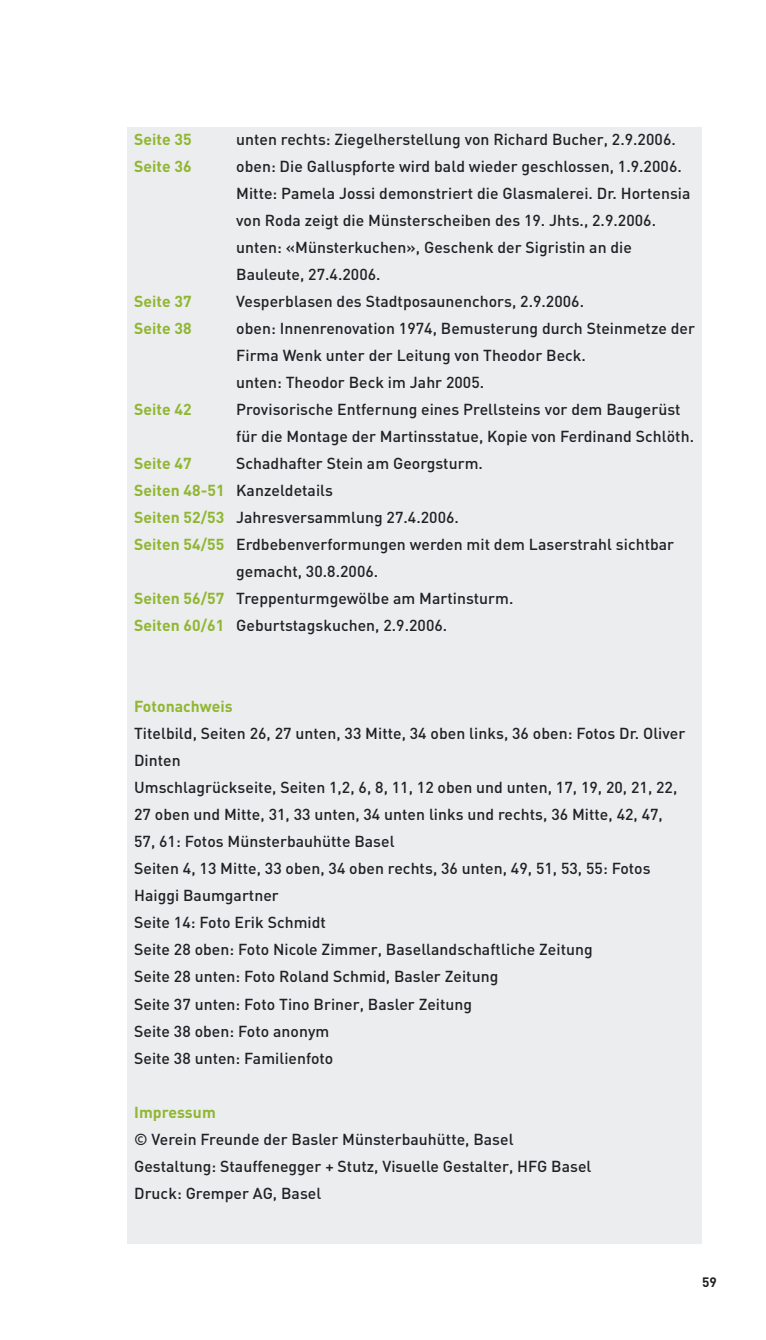
<style>
.page{position:relative;width:766px;height:1340px;background:#fff}
.page>*{position:absolute;margin:0;border:0;box-sizing:border-box;transform-origin:0 0}
.t1{font:500 15.75px/27px "DIN";letter-spacing:.005em;color:#212125}
.t2{font:700 15.75px "DIN";letter-spacing:.005em;color:#90b631}
.t3{font:700 13.5px "DIN";color:#212125}
.s1{font-weight:700;color:#90b631}
</style>
<div class="page">
<div style="left:128px;top:128px;width:574px;height:1116px;background:#ecedee"></div>
<p class="t2" style="left:134px;top:129px;width:59px">Seite 35</p>
<p class="t1" style="left:236px;top:125px;width:441px">unten rechts: Ziegelherstellung von Richard Bucher, 2.9.2006.</p>
<p class="t2" style="left:134px;top:156px;width:59px">Seite 36</p>
<p class="t1" style="left:236px;top:152px;width:455px">oben: Die Galluspforte wird bald wieder geschlossen, 1.9.2006.<br>Mitte: Pamela Jossi demonstriert die Glasmalerei. Dr. Hortensia von Roda zeigt die Münsterscheiben des 19. Jhts., 2.9.2006. unten: «Münsterkuchen», Geschenk der Sigristin an die Bauleute, 27.4.2006.</p>
<p class="t2" style="left:134px;top:291px;width:59px">Seite 37</p>
<p class="t1" style="left:236px;top:287px;width:349px">Vesperblasen des Stadtposaunenchors, 2.9.2006.</p>
<p class="t2" style="left:134px;top:318px;width:59px">Seite 38</p>
<p class="t1" style="left:236px;top:314px;width:460px">oben: Innenrenovation 1974, Bemusterung durch Steinmetze der<br>Firma Wenk unter der Leitung von Theodor Beck.<br>unten: Theodor Beck im Jahr 2005.</p>
<p class="t2" style="left:134px;top:399px;width:59px">Seite 42</p>
<p class="t1" style="left:236px;top:395px;width:459px">Provisorische Entfernung eines Prellsteins vor dem Baugerüst für die Montage der Martinsstatue, Kopie von Ferdinand Schlöth.</p>
<p class="t2" style="left:134px;top:453px;width:59px">Seite 47</p>
<p class="t1" style="left:236px;top:449px;width:248px">Schadhafter Stein am Georgsturm.</p>
<p class="t1" style="left:134px;top:476px;width:200px"><span class="s1">Seiten 48-51</span> Kanzeldetails</p>
<p class="t1" style="left:134px;top:503px;width:326px"><span class="s1">Seiten 52/53</span> Jahresversammlung 27.4.2006.</p>
<p class="t1" style="left:134px;top:530px;width:541px"><span class="s1">Seiten 54/55</span> Erdbebenverformungen werden mit dem Laserstrahl sichtbar</p>
<p class="t1" style="left:236px;top:557px;width:144px">gemacht, 30.8.2006.</p>
<p class="t1" style="left:134px;top:584px;width:381px"><span class="s1">Seiten 56/57</span> Treppenturmgewölbe am Martinsturm.</p>
<p class="t1" style="left:134px;top:611px;width:314px"><span class="s1">Seiten 60/61</span> Geburtstagskuchen, 2.9.2006.</p>
<p class="t2" style="left:134px;top:696px;width:100px">Fotonachweis</p>
<p class="t1" style="left:134px;top:719px;width:552px">Titelbild, Seiten 26, 27 unten, 33 Mitte, 34 oben links, 36 oben: Fotos Dr. Oliver Dinten<br>Umschlagrückseite, Seiten 1,2, 6, 8, 11, 12 oben und unten, 17, 19, 20, 21, 22, 27 oben und Mitte, 31, 33 unten, 34 unten links und rechts, 36 Mitte, 42, 47, 57, 61: Fotos Münsterbauhütte Basel<br>Seiten 4, 13 Mitte, 33 oben, 34 oben rechts, 36 unten, 49, 51, 53, 55: Fotos Haiggi Baumgartner<br>Seite 14: Foto Erik Schmidt<br>Seite 28 oben: Foto Nicole Zimmer, Basellandschaftliche Zeitung<br>Seite 28 unten: Foto Roland Schmid, Basler Zeitung<br>Seite 37 unten: Foto Tino Briner, Basler Zeitung<br>Seite 38 oben: Foto anonym<br>Seite 38 unten: Familienfoto</p>
<p class="t2" style="left:134px;top:1101px;width:83px">Impressum</p>
<p class="t1" style="left:134px;top:1124px;width:458px">© Verein Freunde der Basler Münsterbauhütte, Basel<br>Gestaltung: Stauffenegger + Stutz, Visuelle Gestalter, HFG Basel<br>Druck: Gremper AG, Basel</p>
<p class="t3" style="left:702px;top:1273px;width:16px">59</p>
</div>
